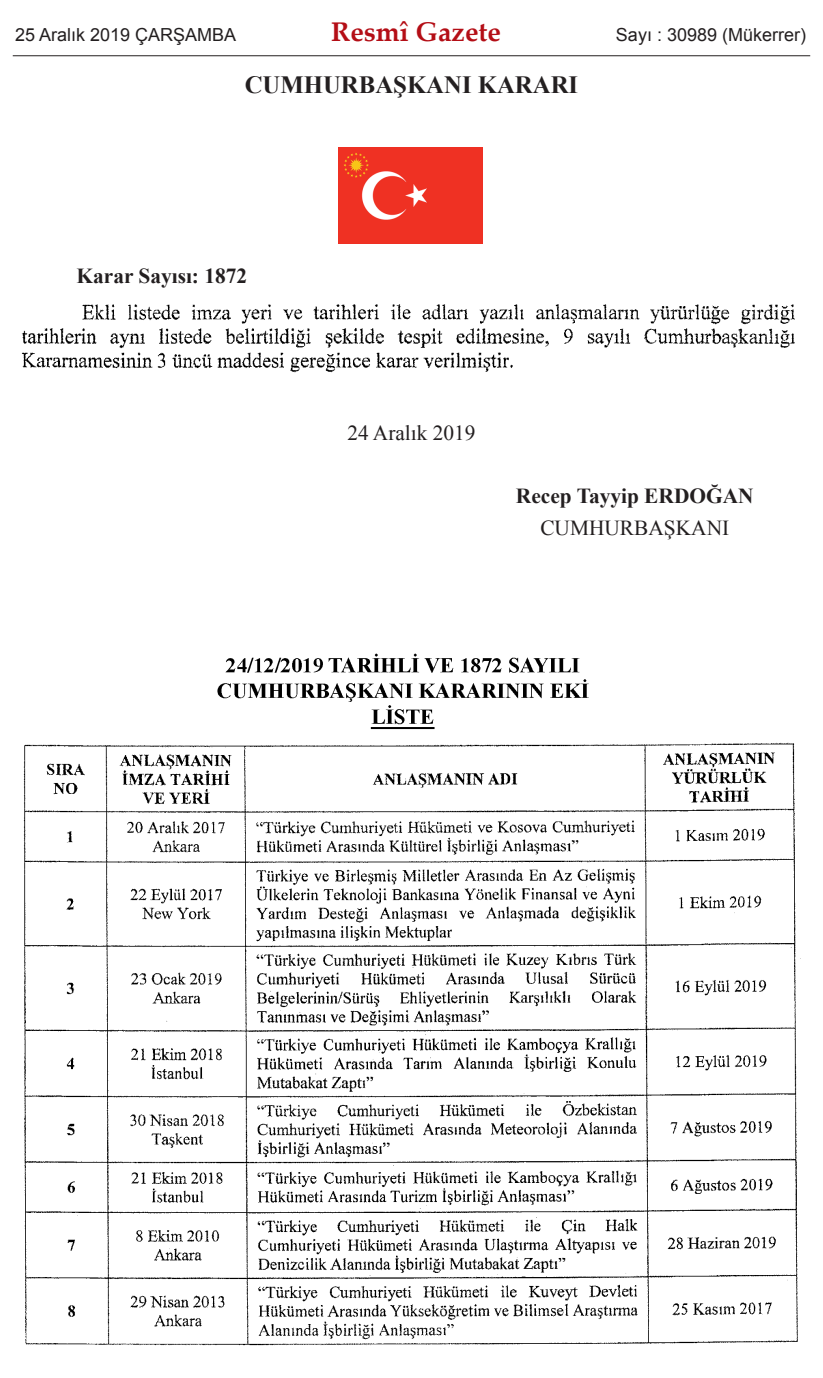
<style>
.page{position:relative;width:823px;height:1378px;background:#fff}
.page>*{position:absolute;margin:0;border:0;box-sizing:border-box;transform-origin:0 0}
.t1{font:700 27px "Palatino Linotype";color:#b40e16}
.t2{font:700 24.75px "Times New Roman";color:#231f20}
.t3{font:700 21.38px "Times New Roman";color:#231f20}
.t4{font:21.38px "Times New Roman";color:#231f20}
.t5{font:18px "Arial";color:#231f20}
</style>
<div class="page">
<img style="left:339px;top:148px;width:143px;height:95px">
<img style="left:21px;top:304px;width:774px;height:69px">
<img style="left:23px;top:653px;width:778px;height:693px">
<hr style="left:13px;top:55px;width:797px;height:1px;background:#231f20">
<p class="t5" style="left:15px;top:25px;width:223px">25 Aralık 2019 ÇARŞAMBA</p>
<h1 class="t1" style="left:331px;top:21px;width:171px">Resmî Gazete</h1>
<p class="t5" style="left:616px;top:25px;width:192px">Sayı : 30989 (Mükerrer)</p>
<h2 class="t2" style="left:245px;top:71px;width:335px">CUMHURBAŞKANI KARARI</h2>
<p class="t3" style="left:77px;top:264px;width:172px">Karar Sayısı: 1872</p>
<p class="t4" style="left:347px;top:421px;width:130px">24 Aralık 2019</p>
<p class="t3" style="left:516px;top:484px;width:239px">Recep Tayyip ERDOĞAN</p>
<p class="t4" style="left:540px;top:516px;width:190px">CUMHURBAŞKANI</p>
</div>
